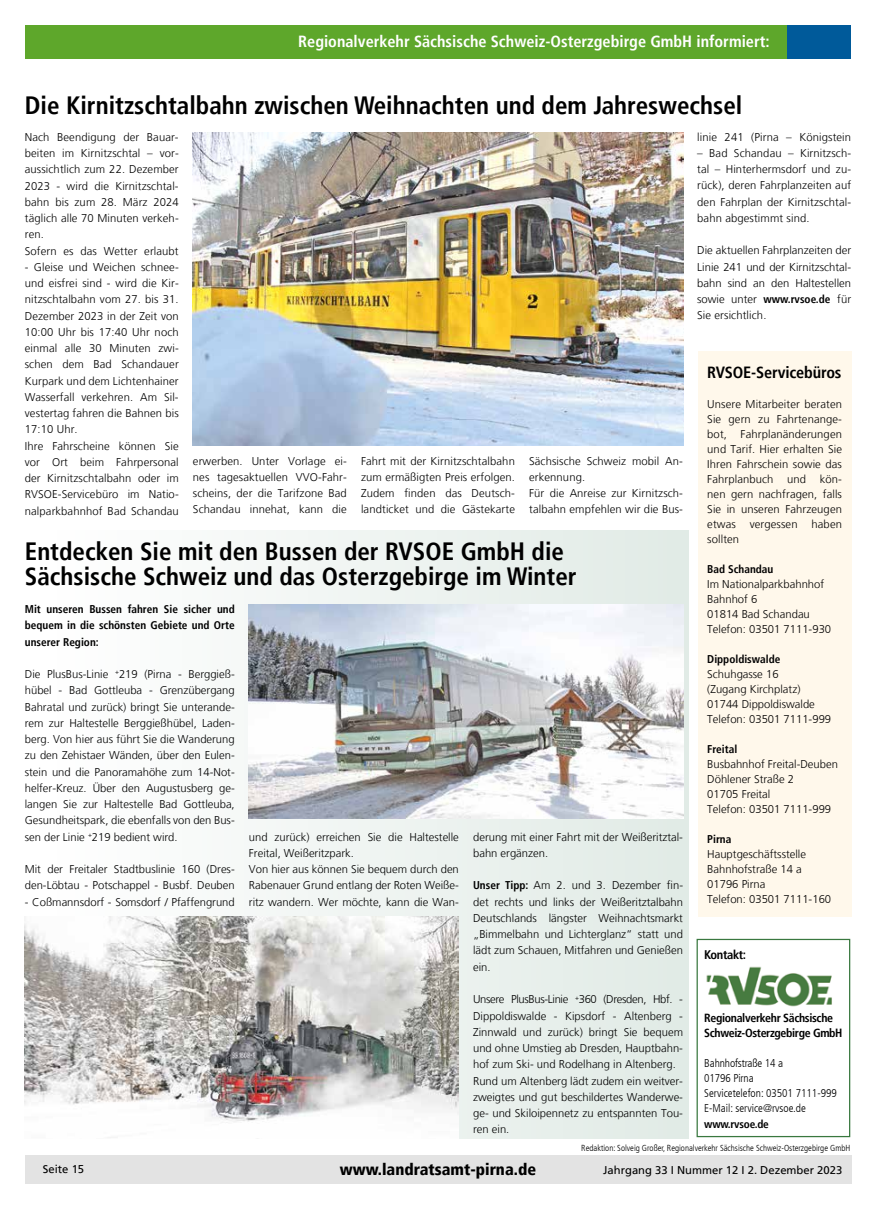
<style>
.page{position:relative;width:876px;height:1209px;background:#fff}
.page>*{position:absolute;margin:0;border:0;box-sizing:border-box;transform-origin:0 0}
.t1{font:700 condensed 25px/25px "Frutiger";color:#000}
.t2{font:700 condensed 16.25px "Frutiger";color:#fff}
.t3{font:900 condensed 16.25px "Frutiger";color:#000}
.t4{font:700 condensed 16.25px "Frutiger";letter-spacing:-.01em;color:#000}
.t5{font:700 condensed 12.5px "Frutiger";letter-spacing:-.03em;color:#000}
.t6{font:700 condensed 11.88px/15px "Frutiger";letter-spacing:-.03em;color:#000}
.t7{font:300 11.25px/16.2px "Frutiger";color:#000}
.t8{font:700 condensed 11.25px/16.2px "Frutiger";color:#000;text-align:justify}
.t9{font:300 condensed 11.25px/15px "Frutiger";color:#000}
.t10{font:11.25px "Frutiger";color:#000}
.t11{font:700 condensed 11.25px "Frutiger";letter-spacing:-.02em;color:#000}
.t12{font:300 condensed 8.75px "Frutiger";color:#000}
.s1{font-weight:700;font-stretch:condensed}
</style>
<div class="page">
<div style="left:25px;top:25px;width:814px;height:33px;background:#5ea72b"></div>
<div style="left:787px;top:25px;width:63px;height:33px;background:#005a9a"></div>
<div style="left:25px;top:1155px;width:825px;height:28px;background:#e3e3e3"></div>
<div style="left:57px;top:530px;width:632px;height:608px;background:linear-gradient(to right,#fefefe,#e1eae6)"></div>
<div style="left:696px;top:938px;width:154px;height:199px;border:1px solid #39783f"></div>
<img style="left:706px;top:966px;width:126px;height:41px">
<div style="left:697px;top:351px;width:154px;height:565px;background:#fff8eb"></div>
<img style="left:193px;top:132px;width:489px;height:313px">
<img style="left:25px;top:916px;width:434px;height:222px">
<img style="left:249px;top:604px;width:433px;height:214px">
<h2 class="t2" style="left:298px;top:31px;width:473px">Regionalverkehr Sächsische Schweiz-Osterzgebirge GmbH informiert:</h2>
<h1 class="t1" style="left:25px;top:93px;width:718px">Die Kirnitzschtalbahn zwischen Weihnachten und dem Jahreswechsel</h1>
<p class="t7" style="left:25px;top:129px;width:155px">Nach Beendigung der Bauar&shy;beiten im Kirnitzschtal – vor&shy;aussichtlich zum 22. Dezember<br>2023 - wird die Kirnitzschtal&shy;bahn bis zum 28. März 2024 täglich alle 70 Minuten verkeh&shy;ren.<br>Sofern es das Wetter erlaubt</p>
<p class="t7" style="left:25px;top:259px;width:155px">- Gleise und Weichen schnee&shy;und eisfrei sind - wird die Kir&shy;nitzschtalbahn vom 27. bis 31.<br>Dezember 2023 in der Zeit von<br>10:00 Uhr bis 17:40 Uhr noch einmal alle 30 Minuten zwi&shy;schen dem Bad Schandauer<br>Kurpark und dem Lichtenhainer<br>Wasserfall verkehren. Am Sil&shy;vestertag fahren die Bahnen bis<br>17:10 Uhr.<br>Ihre Fahrscheine können Sie vor Ort beim Fahrpersonal der Kirnitzschtalbahn oder im<br>RVSOE-Servicebüro im Natio&shy;nalparkbahnhof Bad Schandau</p>
<p class="t7" style="left:193px;top:453px;width:155px;text-align:justify">erwerben. Unter Vorlage ei&shy;nes tagesaktuellen VVO-Fahr&shy;scheins, der die Tarifzone Bad Schandau innehat, kann die</p>
<p class="t7" style="left:361px;top:452px;width:155px;text-align:justify">Fahrt mit der Kirnitzschtalbahn zum ermäßigten Preis erfolgen.<br>Zudem finden das Deutsch&shy;landticket und die Gästekarte</p>
<p class="t7" style="left:529px;top:452px;width:155px">Sächsische Schweiz mobil An&shy;erkennung.<br>Für die Anreise zur Kirnitzsch&shy;talbahn empfehlen wir die Bus-</p>
<h1 class="t1" style="left:25px;top:539px;width:553px">Entdecken Sie mit den Bussen der RVSOE GmbH die<br>Sächsische Schweiz und das Osterzgebirge im Winter</h1>
<p class="t8" style="left:25px;top:601px;width:211px">Mit unseren Bussen fahren Sie sicher und bequem in die schönsten Gebiete und Orte unserer Region:</p>
<p class="t7" style="left:25px;top:666px;width:211px;text-align:justify">Die PlusBus-Linie <sup>+</sup>219 (Pirna - Berggieß&shy;hübel - Bad Gottleuba - Grenzübergang Bahratal und zurück) bringt Sie unterande&shy;rem zur Haltestelle Berggießhübel, Laden&shy;berg. Von hier aus führt Sie die Wanderung zu den Zehistaer Wänden, über den Eulen&shy;stein und die Panoramahöhe zum 14-Not&shy;helfer-Kreuz. Über den Augustusberg ge&shy;langen Sie zur Haltestelle Bad Gottleuba, Gesundheitspark, die ebenfalls von den Bus&shy;sen der Linie <sup>+</sup>219 bedient wird.</p>
<p class="t7" style="left:25px;top:861px;width:211px">Mit der Freitaler Stadtbuslinie 160 (Dres&shy;den-Löbtau - Potschappel - Busbf. Deuben</p>
<p class="t7" style="left:25px;top:893px;width:211px">- Coßmannsdorf - Somsdorf / Pfaffengrund</p>
<p class="t7" style="left:249px;top:828px;width:211px">und zurück) erreichen Sie die Haltestelle Freital, Weißeritzpark.<br>Von hier aus können Sie bequem durch den Rabenauer Grund entlang der Roten Weiße&shy;ritz wandern. Wer möchte, kann die Wan-</p>
<p class="t7" style="left:473px;top:828px;width:211px">derung mit einer Fahrt mit der Weißeritztal&shy;bahn ergänzen.</p>
<p class="t7" style="left:473px;top:877px;width:211px;text-align:justify"><span class="s1">Unser Tipp:</span> Am 2. und 3. Dezember fin&shy;det rechts und links der Weißeritztalbahn Deutschlands längster Weihnachtsmarkt „Bimmelbahn und Lichterglanz“ statt und lädt zum Schauen, Mitfahren und Genießen ein.</p>
<p class="t7" style="left:473px;top:991px;width:211px">Unsere PlusBus-Linie <sup>+</sup>360 (Dresden, Hbf. - Dippoldiswalde - Kipsdorf - Altenberg - Zinnwald und zurück) bringt Sie bequem und ohne Umstieg ab Dresden, Hauptbahn&shy;hof zum Ski- und Rodelhang in Altenberg.<br>Rund um Altenberg lädt zudem ein weitver&shy;zweigtes und gut beschildertes Wanderwe&shy;ge- und Skiloipennetz zu entspannten Tou&shy;ren ein.</p>
<p class="t7" style="left:697px;top:129px;width:155px">linie 241 (Pirna – Königstein</p>
<p class="t7" style="left:697px;top:145px;width:155px;text-align:justify">– Bad Schandau – Kirnitzsch&shy;tal – Hinterhermsdorf und zu&shy;rück), deren Fahrplanzeiten auf den Fahrplan der Kirnitzschtal&shy;bahn abgestimmt sind.</p>
<p class="t7" style="left:697px;top:242px;width:155px;text-align:justify">Die aktuellen Fahrplanzeiten der Linie 241 und der Kirnitzschtal&shy;bahn sind an den Haltestellen sowie unter <span class="s1">www.rvsoe.de</span> für Sie ersichtlich.</p>
<h2 class="t4" style="left:707px;top:362px;width:136px">RVSOE-Servicebüros</h2>
<p class="t7" style="left:707px;top:396px;width:136px;line-height:15px;text-align:justify">Unsere Mitarbeiter beraten Sie gern zu Fahrtenange&shy;bot, Fahrplanänderungen und Tarif. Hier erhalten Sie Ihren Fahrschein sowie das Fahrplanbuch und kön&shy;nen gern nachfragen, falls Sie in unseren Fahrzeugen etwas vergessen haben sollten</p>
<p class="t8" style="left:707px;top:561px;width:68px">Bad Schandau</p>
<p class="t7" style="left:707px;top:576px;width:125px;line-height:15px">Im Nationalparkbahnhof<br>Bahnhof 6<br>01814 Bad Schandau<br>Telefon: 03501 7111-930</p>
<p class="t8" style="left:707px;top:651px;width:75px">Dippoldiswalde</p>
<p class="t7" style="left:707px;top:666px;width:125px;line-height:15px">Schuhgasse 16<br>(Zugang Kirchplatz)<br>01744 Dippoldiswalde<br>Telefon: 03501 7111-999</p>
<p class="t8" style="left:707px;top:741px;width:32px">Freital</p>
<p class="t7" style="left:707px;top:756px;width:132px;line-height:15px">Busbahnhof Freital-Deuben<br>Döhlener Straße 2<br>01705 Freital<br>Telefon: 03501 7111-999</p>
<p class="t8" style="left:707px;top:831px;width:26px">Pirna</p>
<p class="t7" style="left:707px;top:846px;width:125px;line-height:15px">Hauptgeschäftsstelle<br>Bahnhofstraße 14 a<br>01796 Pirna<br>Telefon: 03501 7111-160</p>
<p class="t5" style="left:704px;top:947px;width:43px">Kontakt:</p>
<p class="t6" style="left:704px;top:1010px;width:140px">Regionalverkehr Sächsische<br>Schweiz-Osterzgebirge GmbH</p>
<p class="t9" style="left:704px;top:1055px;width:134px">Bahnhofstraße 14 a<br>01796 Pirna<br>Servicetelefon: 03501 7111-999<br>E-Mail: service@rvsoe.de</p>
<p class="t11" style="left:704px;top:1117px;width:66px">www.rvsoe.de</p>
<p class="t10" style="left:43px;top:1162px;width:43px">Seite 15</p>
<p class="t12" style="left:581px;top:1142px;width:270px">Redaktion: Solveig Großer, Regionalverkehr Sächsische Schweiz-Osterzgebirge GmbH</p>
<h2 class="t3" style="left:340px;top:1159px;width:197px">www.landratsamt-pirna.de</h2>
<p class="t10" style="left:603px;top:1163px;width:240px">Jahrgang 33 I Nummer 12 I 2. Dezember 2023</p>
</div>
